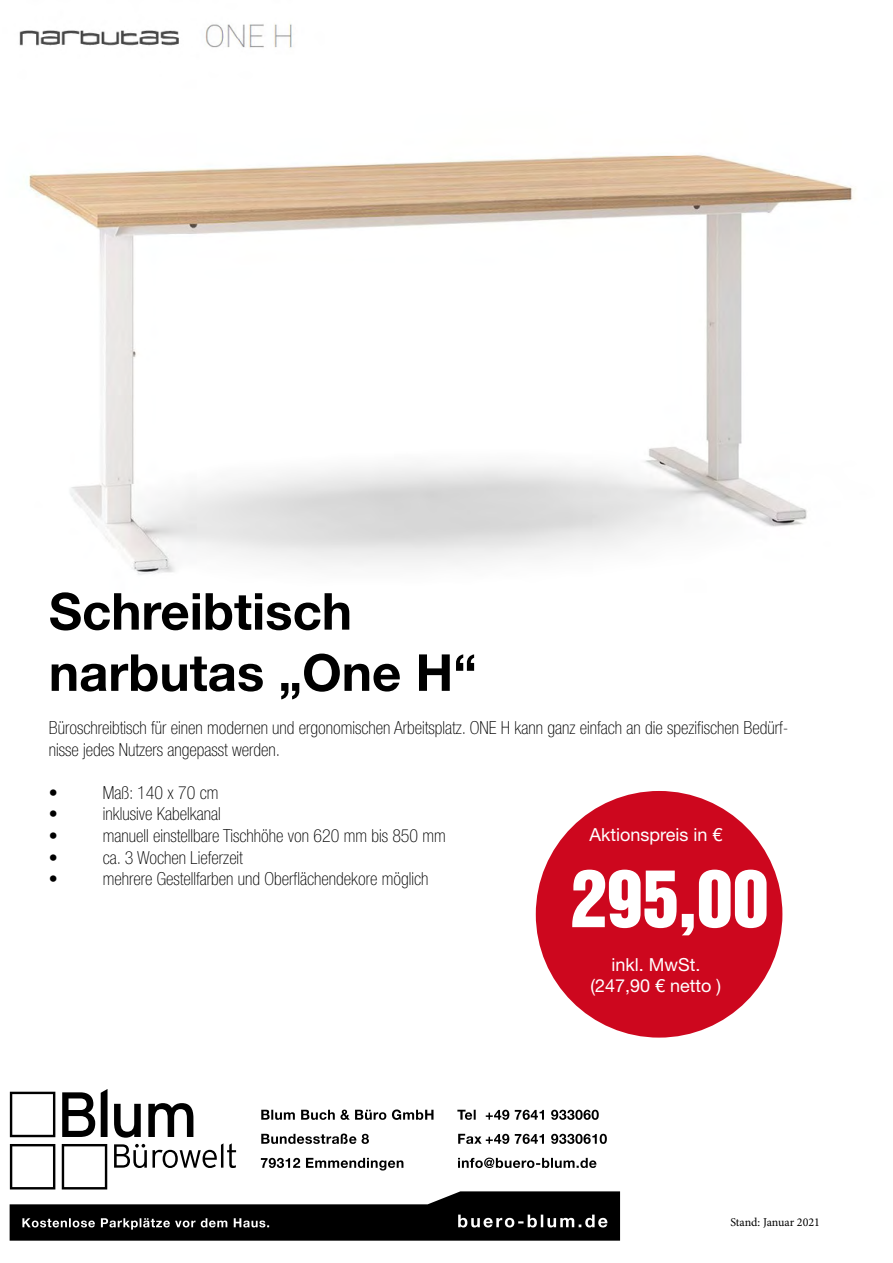
<style>
.page{position:relative;width:893px;height:1263px;background:#fff}
.page>*{position:absolute;margin:0;border:0;box-sizing:border-box;transform-origin:0 0}
.t1{font:72px "Helvetica Inserat LT Std";color:#fff}
.t2{font:700 51px/61.2px "Helvetica Neue LT Std";color:#000}
.t3{font:100 condensed 18px/21.6px "Helvetica Neue LT Std";color:#000}
.t4{font:18px/21.6px "Helvetica Neue LT Std";color:#fff;text-align:center}
.t5{font:12px "Minion Pro";letter-spacing:-.005em;color:#000}
</style>
<div class="page">
<img style="left:19px;top:23px;width:834px;height:552px">
<svg style="left:10px;top:1089px;width:610px;height:152px"></svg>
<div style="left:536px;top:791px;width:246px;height:246px;background:#cd071e;border-radius:50%"></div>
<h2 class="t2" style="left:49px;top:580px;width:429px">Schreibtisch narbutas „One H“</h2>
<p class="t3" style="left:49px;top:717px;width:741px">Büroschreibtisch für einen modernen und ergonomischen Arbeitsplatz. ONE H kann ganz einfach an die spezifischen Bedürf&shy;nisse jedes Nutzers angepasst werden.</p>
<p class="t3" style="left:49px;top:781px;width:10px">•</p>
<p class="t3" style="left:103px;top:781px;width:117px">Maß: 140 x 70 cm</p>
<p class="t3" style="left:49px;top:803px;width:10px">•</p>
<p class="t3" style="left:103px;top:803px;width:119px">inklusive Kabelkanal</p>
<p class="t3" style="left:49px;top:825px;width:10px">•</p>
<p class="t3" style="left:103px;top:825px;width:344px">manuell einstellbare Tischhöhe von 620 mm bis 850 mm</p>
<p class="t3" style="left:49px;top:846px;width:10px">•</p>
<p class="t3" style="left:103px;top:846px;width:142px">ca. 3 Wochen Lieferzeit</p>
<p class="t3" style="left:49px;top:868px;width:10px">•</p>
<p class="t3" style="left:103px;top:868px;width:327px">mehrere Gestellfarben und Oberflächendekore möglich</p>
<p class="t4" style="left:589px;top:823px;width:135px">Aktionspreis in €</p>
<h1 class="t1" style="left:571px;top:856px;width:199px">295,00</h1>
<p class="t4" style="left:591px;top:953px;width:132px">inkl. MwSt. (247,90 € netto )</p>
<p class="t5" style="left:730px;top:1214px;width:91px">Stand: Januar 2021</p>
</div>
